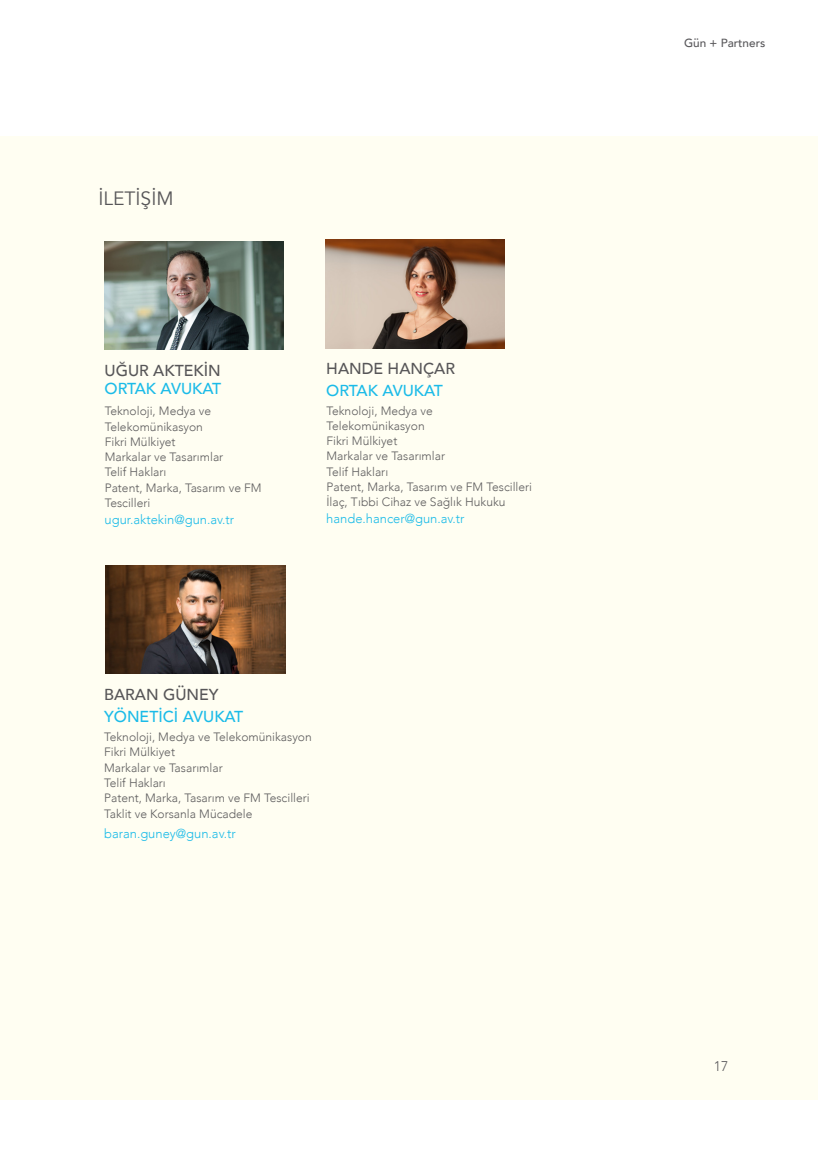
<style>
.page{position:relative;width:818px;height:1157px;background:#fff}
.page>*{position:absolute;margin:0;border:0;box-sizing:border-box;transform-origin:0 0}
.t1{font:19.25px "Avenir";color:#575658}
.t2{font:500 15.92px "Avenir";color:#1bbbe8}
.t3{font:500 15.92px "Avenir";color:#575658}
.t4{font:300 14px "Avenir";color:#59585b}
.t5{font:300 12.95px "Avenir";color:#1bbbe8}
.t6{font:300 12.08px/15.2px "Avenir";color:#5e5d5e}
.t7{font:500 11.72px "Avenir";color:#59585b}
</style>
<div class="page">
<div style="left:0;top:137px;width:818px;height:963px;background:#fffef2"></div>
<img style="left:105px;top:241px;width:179px;height:109px">
<img style="left:326px;top:240px;width:179px;height:108px">
<img style="left:106px;top:565px;width:179px;height:109px">
<p class="t1" style="left:98px;top:187px;width:77px">İLETİŞİM</p>
<p class="t3" style="left:105px;top:357px;width:118px">UĞUR AKTEKİN</p>
<p class="t2" style="left:105px;top:375px;width:118px">ORTAK AVUKAT</p>
<p class="t6" style="left:105px;top:403px;width:108px">Teknoloji, Medya ve<br>Telekomünikasyon</p>
<p class="t6" style="left:105px;top:434px;width:72px">Fikri Mülkiyet</p>
<p class="t6" style="left:105px;top:449px;width:120px">Markalar ve Tasarımlar</p>
<p class="t6" style="left:105px;top:464px;width:63px">Telif Hakları</p>
<p class="t6" style="left:105px;top:480px;width:158px">Patent, Marka, Tasarım ve FM<br>Tescilleri</p>
<p class="t5" style="left:105px;top:511px;width:131px">ugur.aktekin@gun.av.tr</p>
<p class="t3" style="left:326px;top:355px;width:130px">HANDE HANÇAR</p>
<p class="t2" style="left:326px;top:376px;width:118px">ORTAK AVUKAT</p>
<p class="t6" style="left:326px;top:403px;width:108px">Teknoloji, Medya ve<br>Telekomünikasyon</p>
<p class="t6" style="left:326px;top:433px;width:72px">Fikri Mülkiyet</p>
<p class="t6" style="left:326px;top:448px;width:120px">Markalar ve Tasarımlar</p>
<p class="t6" style="left:326px;top:464px;width:63px">Telif Hakları</p>
<p class="t6" style="left:326px;top:479px;width:207px">Patent, Marka, Tasarım ve FM Tescilleri</p>
<p class="t6" style="left:326px;top:494px;width:180px">İlaç, Tıbbi Cihaz ve Sağlık Hukuku</p>
<p class="t5" style="left:326px;top:511px;width:140px">hande.hancer@gun.av.tr</p>
<p class="t3" style="left:104px;top:680px;width:116px">BARAN GÜNEY</p>
<p class="t2" style="left:104px;top:702px;width:141px">YÖNETİCİ AVUKAT</p>
<p class="t6" style="left:104px;top:729px;width:209px">Teknoloji, Medya ve Telekomünikasyon</p>
<p class="t6" style="left:104px;top:744px;width:72px">Fikri Mülkiyet</p>
<p class="t6" style="left:104px;top:760px;width:120px">Markalar ve Tasarımlar</p>
<p class="t6" style="left:104px;top:775px;width:63px">Telif Hakları</p>
<p class="t6" style="left:104px;top:790px;width:207px">Patent, Marka, Tasarım ve FM Tescilleri</p>
<p class="t6" style="left:104px;top:805px;width:150px">Taklit ve Korsanla Mücadele</p>
<p class="t5" style="left:104px;top:826px;width:133px">baran.guney@gun.av.tr</p>
<p class="t7" style="left:684px;top:33px;width:83px">Gün + Partners</p>
<p class="t4" style="left:713px;top:1058px;width:16px">17</p>
</div>
